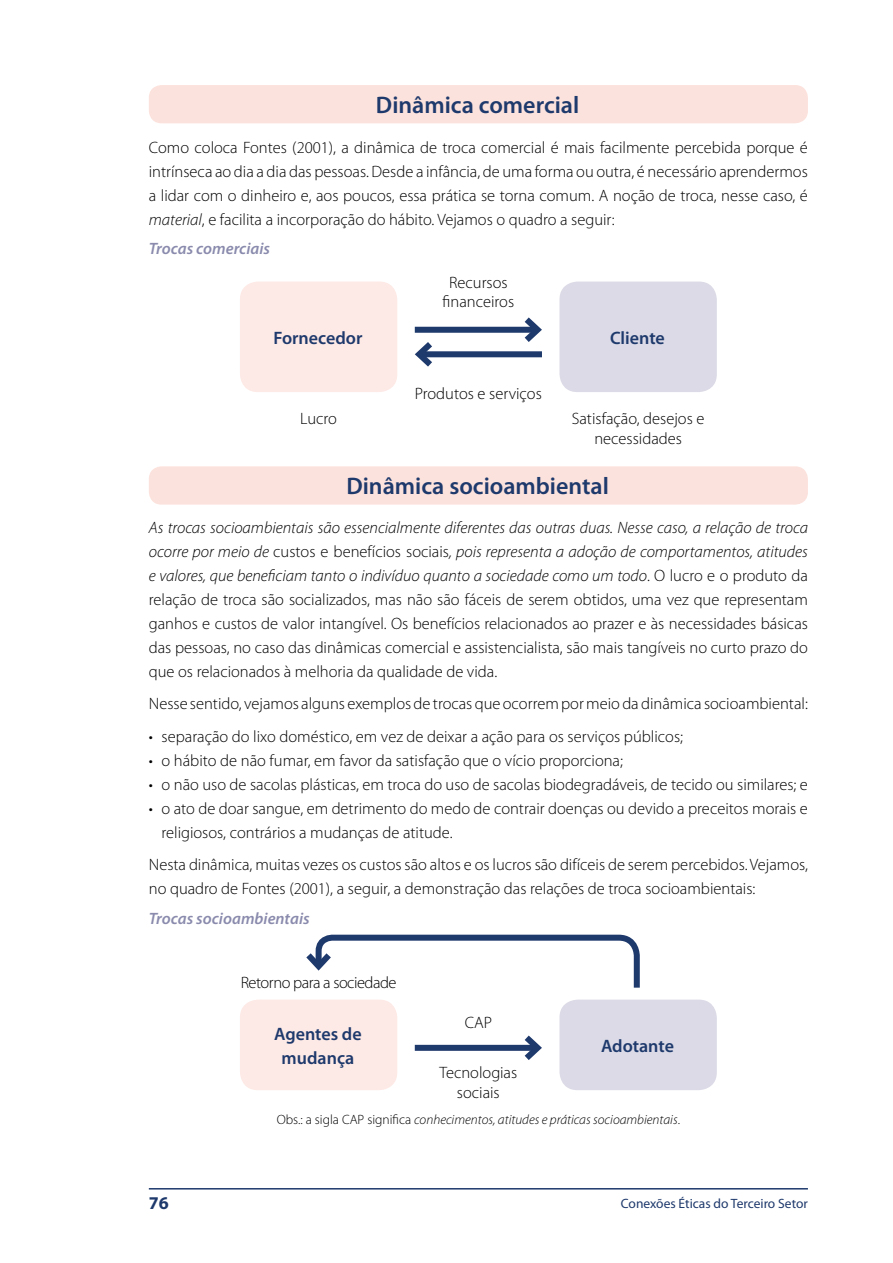
<style>
.page{position:relative;width:893px;height:1263px;background:#fff}
.page>*{position:absolute;margin:0;border:0;box-sizing:border-box;transform-origin:0 0}
.t1{font:600 24px "Myriad Pro";color:#1e396c}
.t2{font:600 18px/24px "Myriad Pro";color:#1e396c;text-align:center}
.t3{font:700 18px "Myriad Pro";color:#1e396c}
.t4{font:300 16.5px/24px "Myriad Pro";color:#000;text-align:center}
.t5{font:italic 600 16.5px "Myriad Pro";color:#8a8bad}
.t6{font:300 16.5px "Myriad Pro";letter-spacing:-.03em;color:#000}
.t7{font:italic 300 13.5px "Myriad Pro";color:#000}
.t8{font:13.5px "Myriad Pro";color:#1e396c}
.s1{font-style:italic}
.s2{font-style:normal}
</style>
<div class="page">
<div style="left:149px;top:85px;width:659px;height:38px;background:#fce2dc;border-radius:13px"></div>
<div style="left:149px;top:466px;width:659px;height:39px;background:#fce2dc;border-radius:13px"></div>
<div style="left:240px;top:282px;width:157px;height:110px;background:#fde9e5;border-radius:18px"></div>
<div style="left:240px;top:1000px;width:157px;height:90px;background:#fde9e5;border-radius:18px"></div>
<div style="left:559px;top:282px;width:158px;height:110px;background:#dbdae6;border-radius:18px"></div>
<div style="left:559px;top:1000px;width:158px;height:90px;background:#dbdae6;border-radius:18px"></div>
<div style="left:415px;top:327px;width:123px;height:6px;background:#1e396c"></div>
<svg style="left:518px;top:317px;width:24px;height:25px"></svg>
<div style="left:415px;top:1045px;width:123px;height:6px;background:#1e396c"></div>
<svg style="left:518px;top:1035px;width:24px;height:25px"></svg>
<div style="left:419px;top:351px;width:123px;height:6px;background:#1e396c"></div>
<svg style="left:415px;top:342px;width:24px;height:25px"></svg>
<svg style="left:306px;top:934px;width:334px;height:54px"></svg>
<hr style="left:149px;top:1188px;width:659px;height:1px;background:#1e396c">
<h1 class="t1" style="left:376px;top:90px;width:205px">Dinâmica comercial</h1>
<p class="t4" style="left:149px;top:135px;width:661px;text-align:justify">Como coloca Fontes (2001), a dinâmica de troca comercial é mais facilmente percebida porque é intrínseca ao dia a dia das pessoas. Desde a infância, de uma forma ou outra, é necessário aprendermos a lidar com o dinheiro e, aos poucos, essa prática se torna comum. A noção de troca, nesse caso, é <span class="s1">material</span>, e facilita a incorporação do hábito. Vejamos o quadro a seguir:</p>
<p class="t5" style="left:149px;top:238px;width:123px">Trocas comerciais</p>
<p class="t2" style="left:273px;top:325px;width:91px">Fornecedor</p>
<p class="t4" style="left:300px;top:407px;width:38px">Lucro</p>
<p class="t4" style="left:443px;top:273px;width:73px;line-height:19.5px">Recursos financeiros</p>
<p class="t4" style="left:415px;top:382px;width:129px">Produtos e serviços</p>
<p class="t2" style="left:610px;top:325px;width:56px">Cliente</p>
<p class="t4" style="left:572px;top:409px;width:134px;line-height:19.5px">Satisfação, desejos e necessidades</p>
<h1 class="t1" style="left:346px;top:471px;width:264px">Dinâmica socioambiental</h1>
<p class="t4" style="left:149px;top:515px;width:661px;text-align:justify"><span class="s1">As trocas socioambientais são essencialmente diferentes das outras duas. Nesse caso, a relação de troca ocorre por meio de</span> custos e benefícios sociais<span class="s1">, pois representa a adoção de comportamentos, atitudes e valores, que beneficiam tanto o indivíduo quanto a sociedade como um todo</span>. O lucro e o produto da relação de troca são socializados, mas não são fáceis de serem obtidos, uma vez que representam ganhos e custos de valor intangível. Os benefícios relacionados ao prazer e às necessidades básicas das pessoas, no caso das dinâmicas comercial e assistencialista, são mais tangíveis no curto prazo do que os relacionados à melhoria da qualidade de vida.</p>
<p class="t4" style="left:149px;top:692px;width:661px">Nesse sentido, vejamos alguns exemplos de trocas que ocorrem por meio da dinâmica socioambiental:</p>
<p class="t4" style="left:149px;top:725px;width:536px">• separação do lixo doméstico, em vez de deixar a ação para os serviços públicos;</p>
<p class="t4" style="left:149px;top:749px;width:476px">• o hábito de não fumar, em favor da satisfação que o vício proporciona;</p>
<p class="t4" style="left:149px;top:773px;width:661px">• o não uso de sacolas plásticas, em troca do uso de sacolas biodegradáveis, de tecido ou similares; e</p>
<p class="t4" style="left:162px;top:797px;width:648px;text-align:left;text-indent:-13px">• o ato de doar sangue, em detrimento do medo de contrair doenças ou devido a preceitos morais e religiosos, contrários a mudanças de atitude.</p>
<p class="t4" style="left:149px;top:853px;width:661px;text-align:left">Nesta dinâmica, muitas vezes os custos são altos e os lucros são difíceis de serem percebidos. Vejamos, no quadro de Fontes (2001), a seguir, a demonstração das relações de troca socioambientais:</p>
<p class="t5" style="left:149px;top:908px;width:162px">Trocas socioambientais</p>
<p class="t6" style="left:241px;top:973px;width:157px">Retorno para a sociedade</p>
<p class="t2" style="left:274px;top:1021px;width:89px">Agentes de mudança</p>
<p class="t4" style="left:465px;top:1010px;width:29px">CAP</p>
<p class="t4" style="left:439px;top:1063px;width:79px;line-height:19.5px">Tecnologias sociais</p>
<p class="t2" style="left:601px;top:1033px;width:74px">Adotante</p>
<p class="t7" style="left:277px;top:1113px;width:405px"><span class="s2">Obs.: a sigla CAP significa</span> conhecimentos, atitudes e práticas socioambientais<span class="s2">.</span></p>
<p class="t3" style="left:149px;top:1191px;width:21px">76</p>
<p class="t8" style="left:621px;top:1195px;width:189px">Conexões Éticas do Terceiro Setor</p>
</div>
